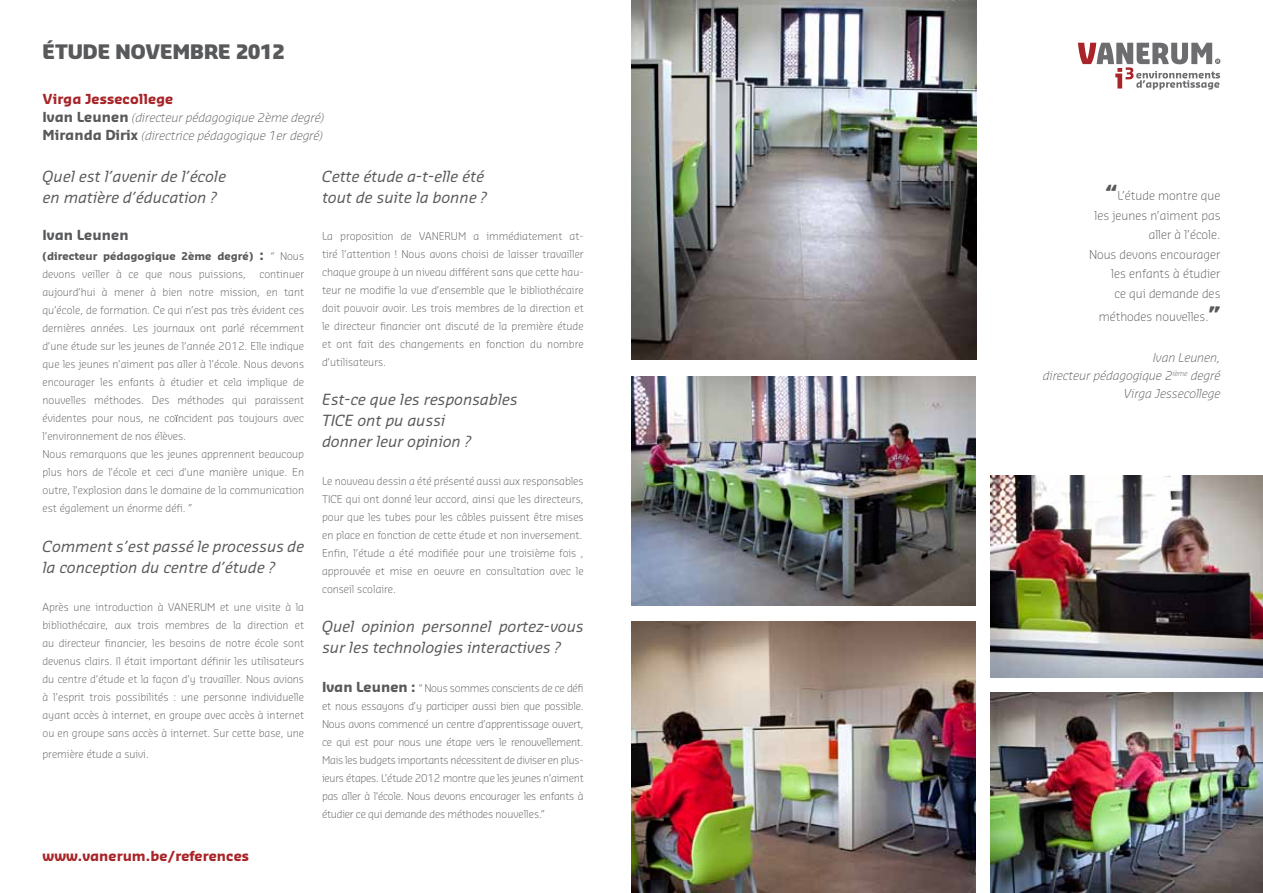
<style>
.page{position:relative;width:1263px;height:893px;background:#fff}
.page>*{position:absolute;margin:0;border:0;box-sizing:border-box;transform-origin:0 0}
.t1{font:900 19.5px "Sansa";color:#58595b}
.t2{font:italic 15px/21px "Sansa";color:#58595b}
.t3{font:700 13.5px "Sansa";color:#a82428}
.t4{font:700 13.5px "Sansa";color:#58595b}
.t5{font:italic 300 12px/18px "Sansa";color:#58595b}
.t6{font:300 12px/19.5px "Sansa";color:#58595b;text-align:right}
.t7{font:300 10.5px/18px "Sansa";color:#58595b}
.s1{font-weight:700;font-style:normal;font-size:13.5px}
.s2{font-weight:700}
.s3{font-weight:700;font-size:13.5px}
.s4{font-family:"Arial";font-weight:400}
.s5{font-weight:900;font-size:19.5px}
</style>
<div class="page">
<img style="left:631px;top:0;width:345px;height:360px">
<img style="left:631px;top:621px;width:344px;height:272px">
<img style="left:631px;top:376px;width:344px;height:229px">
<img style="left:991px;top:692px;width:272px;height:201px">
<img style="left:991px;top:475px;width:272px;height:202px">
<svg style="left:1078px;top:43px;width:142px;height:47px"></svg>
<h1 class="t1" style="left:43px;top:39px;width:244px">ÉTUDE NOVEMBRE 2012</h1>
<p class="t3" style="left:43px;top:90px;width:133px">Virga Jessecollege</p>
<p class="t5" style="left:43px;top:108px;width:283px"><span class="s1">Ivan Leunen</span> (directeur pédagogique 2ème degré)<br><span class="s1">Miranda Dirix</span> (directrice pédagogique 1er degré)</p>
<h2 class="t2" style="left:43px;top:165px;width:185px">Quel est l’avenir de l’école en matière d’éducation ?</h2>
<p class="t4" style="left:43px;top:226px;width:88px">Ivan Leunen</p>
<p class="t7" style="left:43px;top:246px;width:263px"><span class="s2">(directeur pédagogique 2ème degré)</span> <span class="s3">:</span> “ Nous devons veiller à ce que nous puissions,</p>
<h2 class="t2" style="left:322px;top:165px;width:167px">Cette étude a-t-elle été tout de suite la bonne ?</h2>
<p class="t7" style="left:322px;top:227px;width:263px;text-align:justify">La proposition de VANERUM a immédiatement at&shy;tiré l’attention ! Nous avons choisi de laisser travailler chaque groupe à un niveau différent sans que cette hau&shy;teur ne modifie la vue d’ensemble que le bibliothécaire doit pouvoir avoir. Les trois membres de la direction et le directeur financier ont discuté de la première étude et ont fait des changements en fonction du nombre d’utilisateurs.</p>
<h2 class="t2" style="left:322px;top:388px;width:197px">Est-ce que les responsables<br>TICE ont pu aussi<br>donner leur opinion ?</h2>
<p class="t7" style="left:322px;top:471px;width:263px">Le nouveau dessin a été présenté aussi aux responsables TICE qui ont donné leur accord, ainsi que les directeurs, pour que les tubes pour les câbles puissent être mises en place en fonction de cette étude et non inversement.<br>Enfin, l’étude a été modifiée pour une troisième fois , approuvée et mise en oeuvre en consultation avec le conseil scolaire.</p>
<h2 class="t2" style="left:322px;top:616px;width:263px">Quel opinion personnel portez-vous sur les technologies interactives ?</h2>
<p class="t7" style="left:322px;top:678px;width:263px;text-align:justify"><span class="s3">Ivan Leunen :</span> “ Nous sommes conscients de ce défi et nous essayons d’y participer aussi bien que possible.<br>Nous avons commencé un centre d’apprentissage ouvert, ce qui est pour nous une étape vers le renouvellement.<br>Mais les budgets importants nécessitent de diviser en plus&shy;ieurs étapes. L’étude 2012 montre que les jeunes n’aiment pas aller à l’école. Nous devons encourager les enfants à étudier ce qui demande des méthodes nouvelles.”</p>
<p class="t7" style="left:43px;top:264px;width:263px;text-indent:217px">continuer aujourd’hui à mener à bien notre mission, en tant qu’école, de formation. Ce qui n’est pas très évident ces dernières années. Les journaux ont parlé récemment d’une étude sur les jeunes de l’année 2012. Elle indique que les jeunes n’aiment pas aller à l’école. Nous devons encourager les enfants à étudier et cela implique de nouvelles méthodes. Des méthodes qui paraissent évidentes pour nous, ne co<span class="s4">ï</span>ncident pas toujours avec l’environnement de nos élèves.<br>Nous remarquons que les jeunes apprennent beaucoup plus hors de l’école et ceci d’une manière unique. En outre, l’explosion dans le domaine de la communication est également un énorme défi. ”</p>
<h2 class="t2" style="left:43px;top:535px;width:263px">Comment s’est passé le processus de la conception du centre d’étude ?</h2>
<p class="t7" style="left:43px;top:597px;width:263px;text-align:justify">Après une introduction à VANERUM et une visite à la bibliothécaire, aux trois membres de la direction et au directeur financier, les besoins de notre école sont devenus clairs. Il était important définir les utilisateurs du centre d’étude et la façon d’y travailler. Nous avions à l’esprit trois possibilités : une personne individuelle ayant accès à internet, en groupe avec accès à internet ou en groupe sans accès à internet. Sur cette base, une</p>
<p class="t7" style="left:43px;top:744px;width:108px">première étude a suivi.</p>
<p class="t3" style="left:43px;top:847px;width:208px">www.vanerum.be/references</p>
<p class="t6" style="left:1089px;top:186px;width:133px"><span class="s5">“</span>L’étude montre que les jeunes n’aiment pas aller à l’école.<br>Nous devons encourager les enfants à étudier<br>ce qui demande des</p>
<p class="t6" style="left:1099px;top:307px;width:123px">méthodes nouvelles.<span class="s5">”</span></p>
<p class="t5" style="left:1043px;top:348px;width:179px;text-align:right">Ivan Leunen,<br>directeur pédagogique 2<sup>ième</sup> degré<br>Virga Jessecollege</p>
</div>
